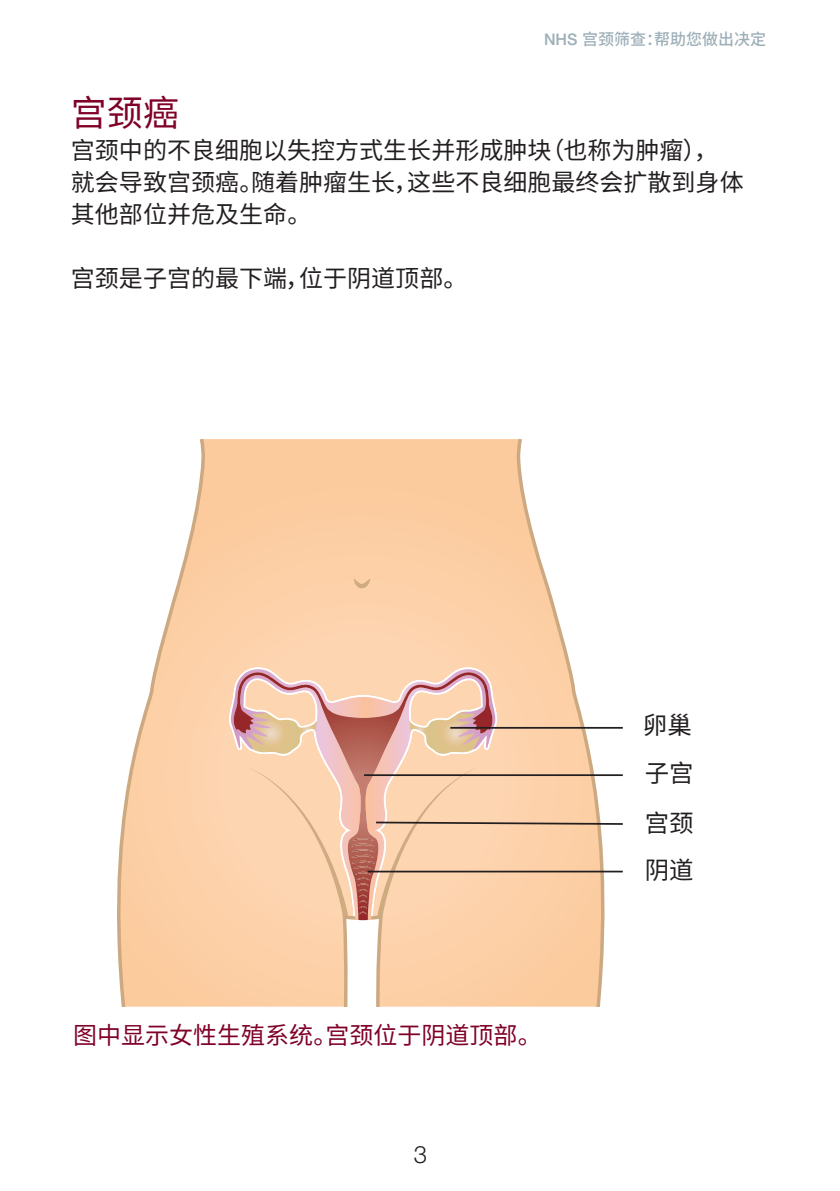
<style>
.page{position:relative;width:840px;height:1191px;background:#fff}
.page>*{position:absolute;margin:0;border:0;box-sizing:border-box;transform-origin:0 0}
.t1{font:36px "Noto Sans CJ Ksc";color:#7f0128}
.t2{font:24.4px/48.2px "Noto Sans CJ Ksc";color:#231f20;text-align:justify}
.t3{font:24px/32px "Noto Sans CJ Ksc";color:#231f20}
.t4{font:24px "Noto Sans CJ Ksc";color:#7f0128}
.t5{font:300 24px "Helvetica Neue LT Std";color:#231f20}
.t6{font:500 16px "Noto Sans CJ Ksc";color:#9eafb8}
.s1{font-family:"Helvetica Neue LT Std"}
</style>
<div class="page">
<svg style="left:117px;top:439px;width:506px;height:567px"></svg>
<svg style="left:353px;top:578px;width:17px;height:10px"></svg>
<svg style="left:229px;top:667px;width:268px;height:249px;background:#f9d0af"></svg>
<svg style="left:231px;top:669px;width:257px;height:85px;background:#e2b7a9"></svg>
<svg style="left:233px;top:670px;width:217px;height:207px;background:#eec3a9"></svg>
<img style="left:351px;top:843px;width:6px;height:3px">
<img style="left:352px;top:838px;width:5px;height:3px">
<img style="left:351px;top:849px;width:6px;height:3px">
<img style="left:350px;top:854px;width:7px;height:4px">
<img style="left:351px;top:860px;width:6px;height:3px">
<img style="left:352px;top:866px;width:5px;height:3px">
<img style="left:354px;top:871px;width:3px;height:4px">
<hr style="left:450px;top:727px;width:172px;height:1px;background:#231f20">
<svg style="left:357px;top:766px;width:266px;height:150px;background:#f2caaa"></svg>
<hr style="left:367px;top:870px;width:255px;height:2px;background:#231f20">
<p class="t6" style="left:543px;top:30px;width:223px"><span class="s1">NHS</span> 宫颈筛查：帮助您做出决定</p>
<h1 class="t1" style="left:71px;top:93px;width:110px">宫颈癌</h1>
<p class="t3" style="left:71px;top:134px;width:674px">宫颈中的不良细胞以失控方式生长并形成肿块（也称为肿瘤），就会导致宫颈癌。随着肿瘤生长，这些不良细胞最终会扩散到身体其他部位并危及生命。</p>
<p class="t3" style="left:71px;top:262px;width:398px">宫颈是子宫的最下端，位于阴道顶部。</p>
<p class="t4" style="left:73px;top:1021px;width:470px">图中显示女性生殖系统。宫颈位于阴道顶部。</p>
<p class="t5" style="left:413px;top:1139px;width:15px">3</p>
<p class="t2" style="left:642px;top:702px;width:52px">卵巢子宫宫颈阴道</p>
</div>
